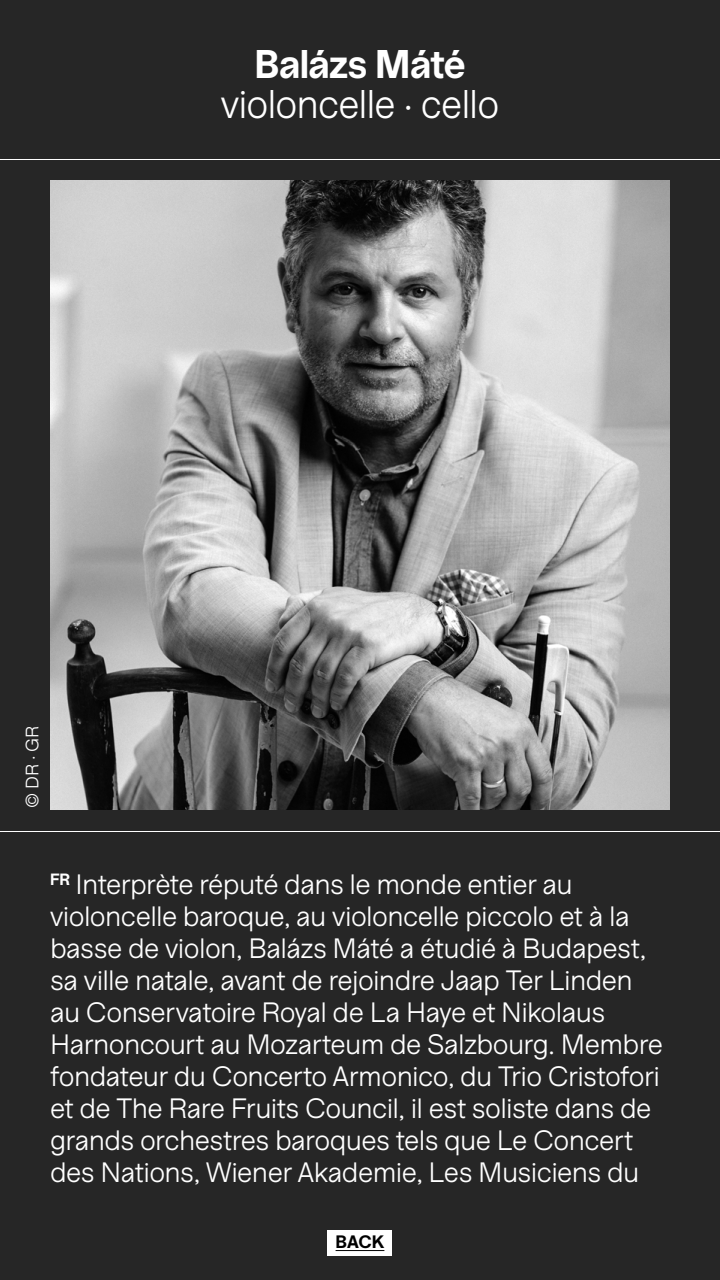
<style>
.page{position:relative;width:720px;height:1280px;background:#262626}
.page>*{position:absolute;margin:0;border:0;box-sizing:border-box;transform-origin:0 0}
.t1{font:40px "aa Bozar";letter-spacing:-.025em;color:#fff}
.t2{font:700 40px "aa Bozar";letter-spacing:-.02em;color:#fff}
.t3{font:28px/32px "aa Bozar";letter-spacing:-.02em;color:#fff}
.t4{font:18px "aa Bozar";color:#fff}
.t5{font:700 18px "aa Bozar";color:#000}
</style>
<div class="page">
<div style="left:328px;top:1230px;width:64px;height:26px;background:#fff"></div>
<hr style="left:336px;top:1250px;width:48px;height:1px;background:#000">
<hr style="left:0;top:159px;width:720px;height:1px;background:#fff">
<hr style="left:0;top:831px;width:720px;height:1px;background:#fff">
<img style="left:50px;top:180px;width:620px;height:630px">
<h1 class="t2" style="left:255px;top:41px;width:212px">Balázs Máté</h1>
<h1 class="t1" style="left:221px;top:81px;width:280px">violoncelle · cello</h1>
<p class="t4" style="left:22px;top:808px;width:84px;rotate:-90deg">© DR · GR</p>
<p class="t3" style="left:50px;top:868px;width:615px"><sup>FR</sup> Interprète réputé dans le monde entier au violoncelle baroque, au violoncelle piccolo et à la basse de violon, Balázs Máté a étudié à Budapest, sa ville natale, avant de rejoindre Jaap Ter Linden au Conservatoire Royal de La Haye et Nikolaus Harnoncourt au Mozarteum de Salzbourg. Membre fondateur du Concerto Armonico, du Trio Cristofori et de The Rare Fruits Council, il est soliste dans de grands orchestres baroques tels que Le Concert des Nations, Wiener Akademie, Les Musiciens du</p>
<p class="t5" style="left:336px;top:1232px;width:50px">BACK</p>
</div>
